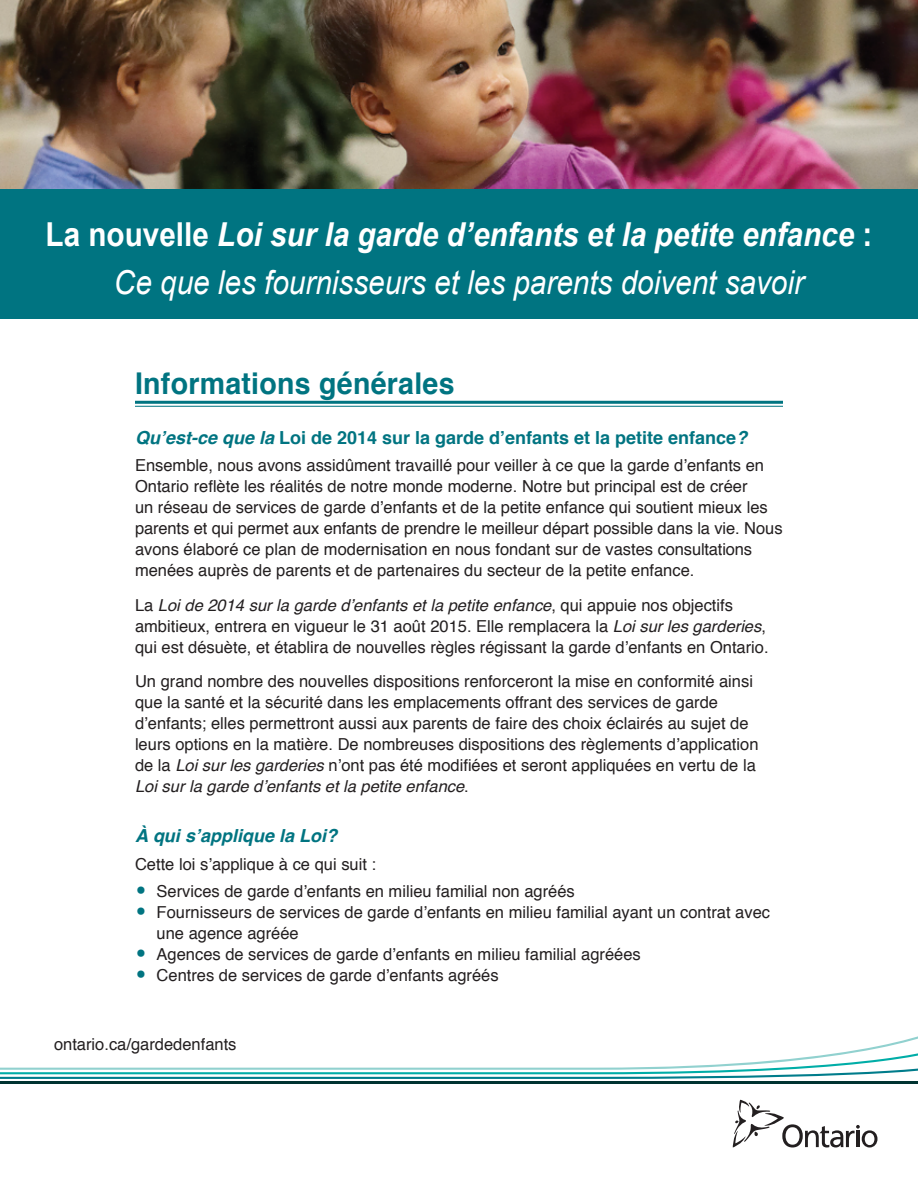
<style>
.page{position:relative;width:918px;height:1188px;background:#fff}
.page>*{position:absolute;margin:0;border:0;box-sizing:border-box;transform-origin:0 0}
.t1{font:italic 700 33px "Arial";color:#fff;scale:.9 1}
.t2{font:italic 33px "Arial";color:#fff;scale:.9 1}
.t3{font:700 30px "Helvetica";letter-spacing:.01em;color:#007481;scale:.95 1}
.t4{font:700 18px "Helvetica";color:#007481}
.t5{font:italic 700 18px "Helvetica";color:#007481}
.P_before_bullet{font:16.5px/21px "Helvetica";color:#231f20}
.s1{font-style:normal}
.s2{font-style:italic}
.s3{font-weight:700;font-size:33px;color:#007481}
</style>
<div class="page">
<hr style="left:0;top:1081px;width:918px;height:3px;background:#003331">
<svg style="left:0;top:1036px;width:918px;height:43px"></svg>
<svg style="left:733px;top:1100px;width:144px;height:48px"></svg>
<div style="left:0;top:162px;width:918px;height:157px;background:#007481"></div>
<img style="left:0;top:0;width:918px;height:189px">
<hr style="left:135px;top:401px;width:648px;height:3px;background:#007481">
<hr style="left:135px;top:406px;width:648px;height:1px;background:#007481">
<h1 class="t1" style="left:46px;top:213px;width:920px"><span class="s1">La nouvelle</span> Loi sur la garde d’enfants et la petite enfance <span class="s1">:</span></h1>
<h1 class="t2" style="left:114px;top:261px;width:768px">Ce que les fournisseurs et les parents doivent savoir</h1>
<h1 class="t3" style="left:135px;top:359px;width:338px">Informations générales</h1>
<h2 class="t4" style="left:135px;top:423px;width:614px"><span class="s2">Qu’est-ce que la</span> Loi de 2014 sur la garde d’enfants et la petite enfance<span class="s2">?</span></h2>
<p class="P_before_bullet" style="left:135px;top:455px;width:649px">Ensemble, nous avons assidûment travaillé pour veiller à ce que la garde d’enfants en Ontario reflète les réalités de notre monde moderne. Notre but principal est de créer<br>un réseau de services de garde d’enfants et de la petite enfance qui soutient mieux les parents et qui permet aux enfants de prendre le meilleur départ possible dans la vie. Nous avons élaboré ce plan de modernisation en nous fondant sur de vastes consultations menées auprès de parents et de partenaires du secteur de la petite enfance.</p>
<p class="P_before_bullet" style="left:135px;top:595px;width:635px">La <span class="s2">Loi de 2014 sur la garde d’enfants et la petite enfance</span>, qui appuie nos objectifs ambitieux, entrera en vigueur le 31 août 2015. Elle remplacera la <span class="s2">Loi sur les garderies</span>, qui est désuète, et établira de nouvelles règles régissant la garde d’enfants en Ontario.</p>
<p class="P_before_bullet" style="left:135px;top:672px;width:625px">Un grand nombre des nouvelles dispositions renforceront la mise en conformité ainsi que la santé et la sécurité dans les emplacements offrant des services de garde d’enfants; elles permettront aussi aux parents de faire des choix éclairés au sujet de leurs options en la matière. De nombreuses dispositions des règlements d’application de la <span class="s2">Loi sur les garderies</span> n’ont pas été modifiées et seront appliquées en vertu de la <span class="s2">Loi sur la garde d’enfants et la petite enfance</span>.</p>
<h2 class="t5" style="left:135px;top:821px;width:204px">À qui s’applique la Loi?</h2>
<p class="P_before_bullet" style="left:135px;top:854px;width:243px">Cette loi s’applique à ce qui suit :</p>
<p class="P_before_bullet" style="left:135px;top:881px;width:441px"><span class="s3">•</span> Services de garde d’enfants en milieu familial non agréés</p>
<p class="P_before_bullet" style="left:157px;top:902px;width:615px;text-indent:-22px"><span class="s3">•</span> Fournisseurs de services de garde d’enfants en milieu familial ayant un contrat avec une agence agréée</p>
<p class="P_before_bullet" style="left:135px;top:944px;width:507px"><span class="s3">•</span> Agences de services de garde d’enfants en milieu familial agréées</p>
<p class="P_before_bullet" style="left:135px;top:965px;width:365px"><span class="s3">•</span> Centres de services de garde d’enfants agréés</p>
<p class="P_before_bullet" style="left:54px;top:1034px;width:184px">ontario.ca/gardedenfants</p>
</div>
